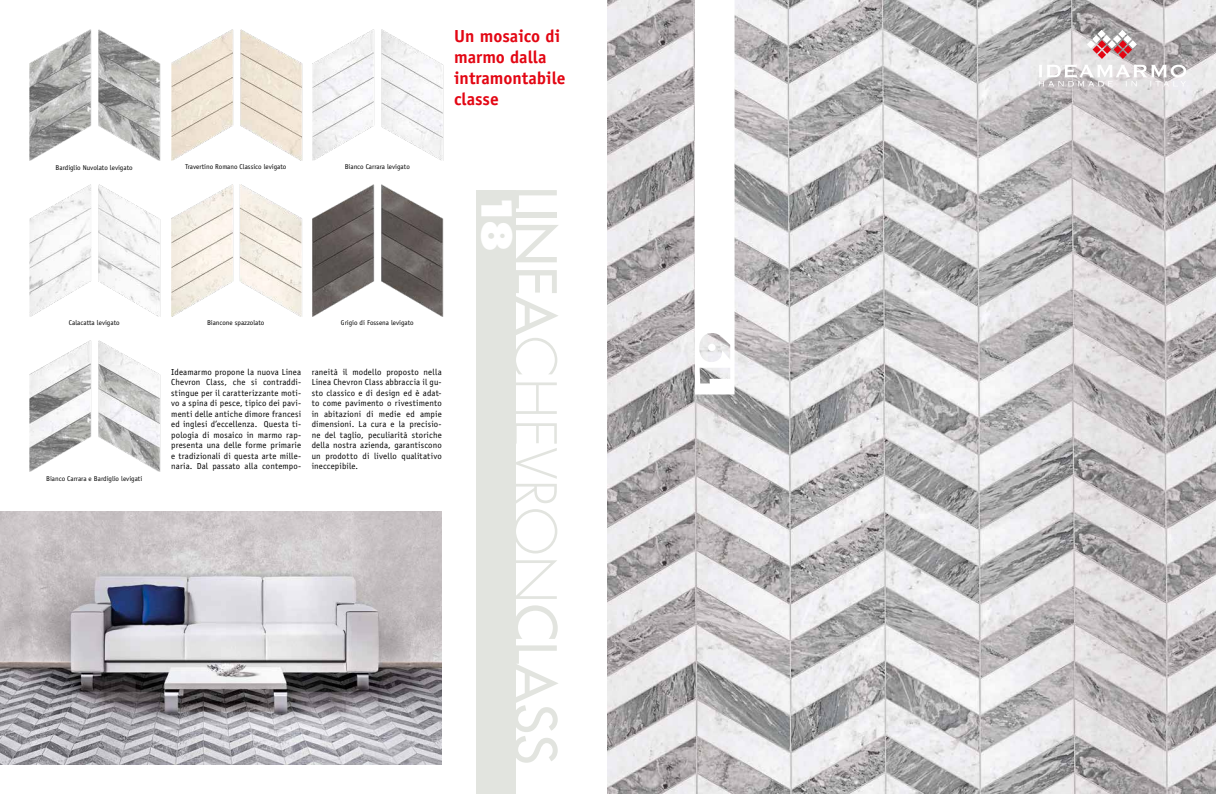
<style>
.page{position:relative;width:1216px;height:794px;background:#fff}
.page>*{position:absolute;margin:0;border:0;box-sizing:border-box;transform-origin:0 0}
.t1{font:500 56.7px "Futura Std";letter-spacing:.005em;color:#e2e4df}
.t2{font:800 40.51px "Futura Std";color:#fff}
.t3{font:700 17.5px/21px "Officina Sans Std";color:#e30613}
.t4{font:8.75px/10.5px "Officina Sans Std";letter-spacing:.015em;color:#000;text-align:justify}
.t5{font:7px "Officina Sans Std";color:#000}
.s1{font-weight:300}
</style>
<div class="page">
<img style="left:0;top:511px;width:441px;height:253px">
<img style="left:608px;top:0;width:607px;height:794px">
<img style="left:313px;top:30px;width:131px;height:131px">
<img style="left:30px;top:340px;width:131px;height:132px">
<img style="left:171px;top:30px;width:132px;height:131px">
<img style="left:171px;top:185px;width:131px;height:131px">
<img style="left:313px;top:185px;width:131px;height:131px">
<img style="left:30px;top:185px;width:131px;height:131px">
<img style="left:30px;top:30px;width:131px;height:131px">
<svg style="left:694px;top:0;width:40px;height:394px"></svg>
<div style="left:476px;top:190px;width:40px;height:604px;background:#e2e4df"></div>
<svg style="left:1038px;top:30px;width:148px;height:57px;background:#cfc5c7"></svg>
<h3 class="t3" style="left:454px;top:26px;width:113px">Un mosaico di marmo dalla intramontabile classe</h3>
<p class="t5" style="left:56px;top:163px;width:79px">Bardiglio Nuvolato levigato</p>
<p class="t5" style="left:185px;top:163px;width:103px">Travertino Romano Classico levigato</p>
<p class="t5" style="left:345px;top:163px;width:67px">Bianco Carrara levigato</p>
<p class="t5" style="left:69px;top:318px;width:52px">Calacatta levigato</p>
<p class="t5" style="left:207px;top:319px;width:59px">Biancone spazzolato</p>
<p class="t5" style="left:341px;top:318px;width:74px">Grigio di Fossena levigato</p>
<p class="t5" style="left:46px;top:474px;width:98px">Bianco Carrara e Bardiglio levigati</p>
<p class="t4" style="left:171px;top:367px;width:131px">Ideamarmo propone la nuova Linea Chevron Class, che si contraddi&shy;stingue per il caratterizzante moti&shy;vo a spina di pesce, tipico dei pavi&shy;menti delle antiche dimore francesi ed inglesi d’eccellenza. Questa ti&shy;pologia di mosaico in marmo rap&shy;presenta una delle forme primarie e tradizionali di questa arte mille&shy;naria. Dal passato alla contempo-</p>
<p class="t4" style="left:312px;top:367px;width:131px">raneità il modello proposto nella Linea Chevron Class abbraccia il gu&shy;sto classico e di design ed è adat&shy;to come pavimento o rivestimento in abitazioni di medie ed ampie dimensioni. La cura e la precisio&shy;ne del taglio, peculiarità storiche della nostra azienda, garantiscono un prodotto di livello qualitativo ineccepibile.</p>
<h1 class="t1" style="left:570px;top:186px;width:580px;rotate:90deg">LINEA<span class="s1">CHEVRON</span>CLASS</h1>
<h2 class="t2" style="left:522px;top:192px;width:62px;rotate:90deg">18</h2>
</div>
